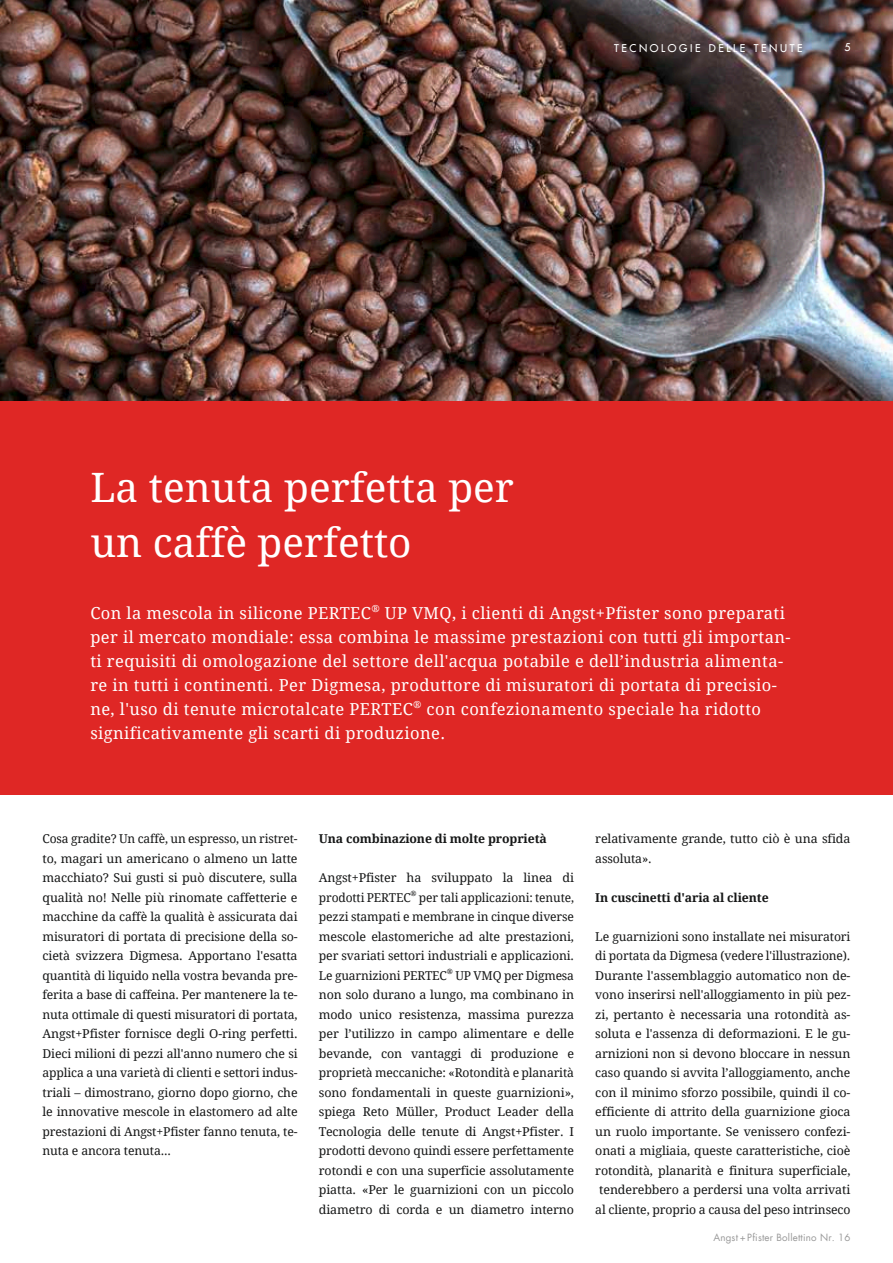
<style>
.page{position:relative;width:893px;height:1263px;background:#fff}
.page>*{position:absolute;margin:0;border:0;box-sizing:border-box;transform-origin:0 0}
.t1{font:40.5px/55.5px "Droid Serif";color:#fff}
.t2{font:16.5px/24px "Droid Serif";letter-spacing:.025em;color:#fff}
.t3{font:12.15px/19.5px "Droid Serif";letter-spacing:-.01em;color:#151616;text-align:justify}
.t4{font:700 12.15px "Droid Serif";letter-spacing:-.01em;color:#151616}
.t5{font:10.5px "Futura LT";letter-spacing:.25em;color:#fff}
.t6{font:9.9px "Droid Serif";color:#fff}
.t7{font:9.75px "Futura LT";letter-spacing:.02em;color:#999}
.t8{font:7.35px "Droid Serif";color:#151616}
</style>
<div class="page">
<img style="left:0;top:0;width:893px;height:401px">
<div style="left:0;top:401px;width:893px;height:394px;background:#df2725"></div>
<p class="t5" style="left:614px;top:41px;width:190px">TECNOLOGIE DELLE TENUTE</p>
<p class="t5" style="left:844px;top:40px;width:8px">5</p>
<h1 class="t1" style="left:90px;top:460px;width:425px">La tenuta perfetta per un caffè perfetto</h1>
<h2 class="t2" style="left:90px;top:601px;width:282px">Con la mescola in silicone PERTEC</h2>
<p class="t6" style="left:371px;top:602px;width:10px">®</p>
<p class="t2" style="left:90px;top:601px;width:702px;text-indent:294px">UP VMQ, i clienti di Angst+Pfister sono preparati per il mercato mondiale: essa combina le massime prestazioni con tutti gli importan&shy;ti requisiti di omologazione del settore dell'acqua potabile e dell’industria alimenta&shy;re in tutti i continenti. Per Digmesa, produttore di misuratori di portata di precisio&shy;ne, l'uso di tenute microtalcate PERTEC</p>
<p class="t6" style="left:413px;top:698px;width:10px">®</p>
<h2 class="t2" style="left:90px;top:697px;width:672px;text-indent:336px">con confezionamento speciale ha ridotto significativamente gli scarti di produzione.</h2>
<p class="t3" style="left:43px;top:829px;width:257px">Cosa gradite? Un caffè, un espresso, un ristret&shy;to, magari un americano o almeno un latte macchiato? Sui gusti si può discutere, sulla qualità no! Nelle più rinomate caffetterie e macchine da caffè la qualità è assicurata dai misuratori di portata di precisione della so&shy;cietà svizzera Digmesa. Apportano l'esatta quantità di liquido nella vostra bevanda pre&shy;ferita a base di caffeina. Per mantenere la te&shy;nuta ottimale di questi misuratori di portata, Angst+Pfister fornisce degli O-ring perfetti.<br>Dieci milioni di pezzi all'anno numero che si applica a una varietà di clienti e settori indus&shy;triali – dimostrano, giorno dopo giorno, che le innovative mescole in elastomero ad alte prestazioni di Angst+Pfister fanno tenuta, te&shy;nuta e ancora tenuta...</p>
<p class="t4" style="left:319px;top:832px;width:229px">Una combinazione di molte proprietà</p>
<p class="t3" style="left:319px;top:868px;width:257px">Angst+Pfister ha sviluppato la linea di prodotti PERTEC</p>
<p class="t8" style="left:411px;top:889px;width:8px">®</p>
<p class="t3" style="left:319px;top:887px;width:257px;text-indent:100px">per tali applicazioni: tenute, pezzi stampati e membrane in cinque diverse mescole elastomeriche ad alte prestazioni, per svariati settori industriali e applicazioni.<br>Le guarnizioni PERTEC</p>
<p class="t8" style="left:447px;top:967px;width:8px">®</p>
<p class="t3" style="left:319px;top:965px;width:257px;text-indent:137px">UP VMQ per Digmesa non solo durano a lungo, ma combinano in modo unico resistenza, massima purezza per l’utilizzo in campo alimentare e delle bevande, con vantaggi di produzione e proprietà meccaniche: «Rotondità e planarità sono fondamentali in queste guarnizioni», spiega Reto Müller, Product Leader della Tecnologia delle tenute di Angst+Pfister. I prodotti devono quindi essere perfettamente rotondi e con una superficie assolutamente piatta. «Per le guarnizioni con un piccolo diametro di corda e un diametro interno</p>
<p class="t3" style="left:595px;top:829px;width:257px">relativamente grande, tutto ciò è una sfida assoluta».</p>
<p class="t4" style="left:595px;top:890px;width:175px">In cuscinetti d'aria al cliente</p>
<p class="t3" style="left:595px;top:926px;width:257px;text-align:center">Le guarnizioni sono installate nei misuratori di portata da Digmesa (vedere l'illustrazione).<br>Durante l'assemblaggio automatico non de&shy;vono inserirsi nell'alloggiamento in più pez&shy;zi, pertanto è necessaria una rotondità as&shy;soluta e l'assenza di deformazioni. E le gu&shy;arnizioni non si devono bloccare in nessun caso quando si avvita l’alloggiamento, anche con il minimo sforzo possibile, quindi il co&shy;efficiente di attrito della guarnizione gioca un ruolo importante. Se venissero confezi&shy;onati a migliaia, queste caratteristiche, cioè rotondità, planarità e finitura superficiale, tenderebbero a perdersi una volta arrivati al cliente, proprio a causa del peso intrinseco</p>
<p class="t7" style="left:713px;top:1231px;width:139px">Angst + Pfister Bollettino Nr. 16</p>
</div>
